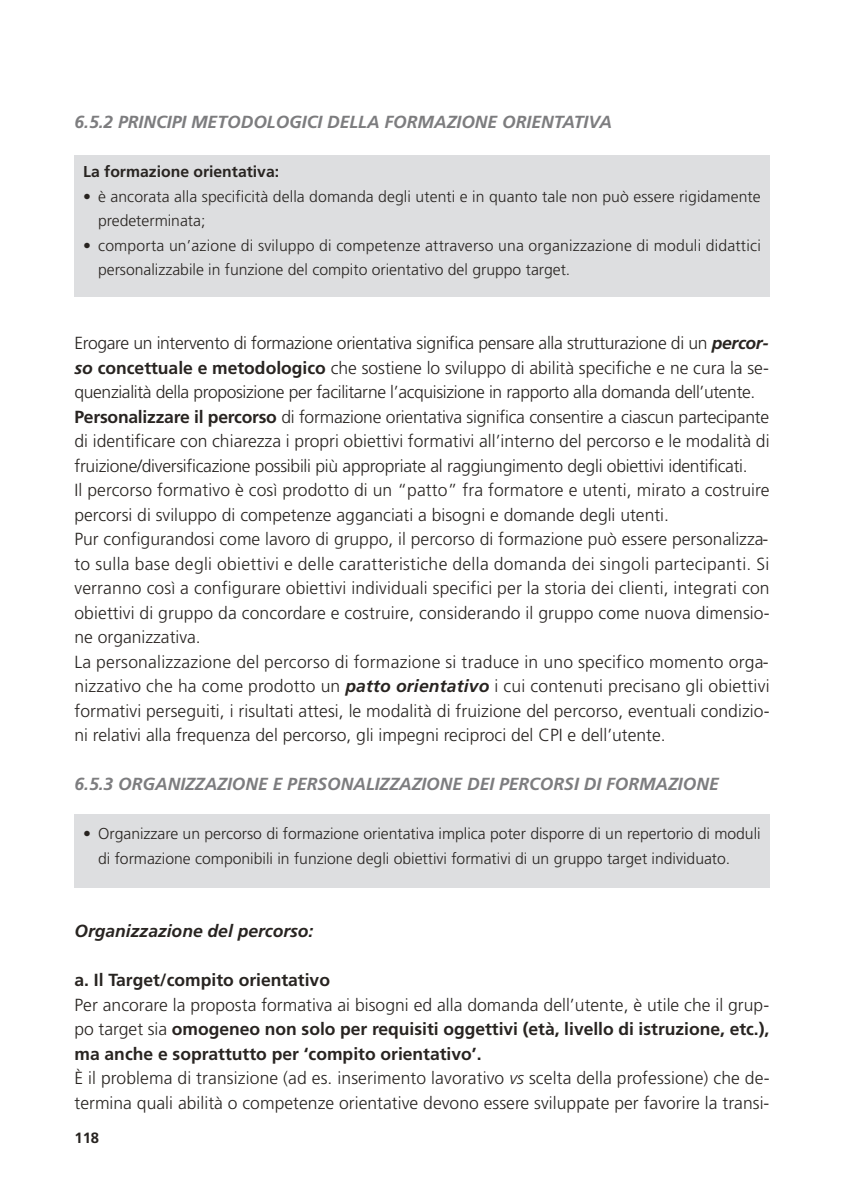
<style>
.page{position:relative;width:844px;height:1191px;background:#fff}
.page>*{position:absolute;margin:0;border:0;box-sizing:border-box;transform-origin:0 0}
.t1{font:300 17.5px/24.5px "Frutiger";color:#282421}
.t2{font:italic 700 17.5px "Frutiger";color:#7d7d7f}
.t3{font:italic 700 17.5px "Frutiger";color:#282421}
.t4{font:300 15.75px/24.5px "Frutiger";color:#282421}
.t5{font:700 15.75px "Frutiger";color:#282421}
.t6{font:700 14.88px "Frutiger";color:#282421}
.s1{font-weight:700;font-style:italic}
.s2{font-weight:700}
.s3{font-style:italic}
</style>
<div class="page">
<div style="left:74px;top:814px;width:695px;height:74px;background:#dddee0"></div>
<div style="left:74px;top:155px;width:695px;height:142px;background:#dddee0"></div>
<p class="t2" style="left:74px;top:115px;width:539px">6.5.2 PRINCIPI METODOLOGICI DELLA FORMAZIONE ORIENTATIVA</p>
<p class="t5" style="left:83px;top:166px;width:197px">La formazione orientativa:</p>
<p class="t4" style="left:98px;top:185px;width:664px;text-indent:-15px">• è ancorata alla specificità della domanda degli utenti e in quanto tale non può essere rigidamente predeterminata;</p>
<p class="t4" style="left:98px;top:234px;width:664px;text-indent:-15px">• comporta un’azione di sviluppo di competenze attraverso una organizzazione di moduli didattici personalizzabile in funzione del compito orientativo del gruppo target.</p>
<p class="t1" style="left:74px;top:332px;width:696px">Erogare un intervento di formazione orientativa significa pensare alla strutturazione di un <span class="s1">percor&shy;so</span> <span class="s2">concettuale e metodologico</span> che sostiene lo sviluppo di abilità specifiche e ne cura la se&shy;quenzialità della proposizione per facilitarne l’acquisizione in rapporto alla domanda dell’utente.<br><span class="s2">Personalizzare il percorso</span> di formazione orientativa significa consentire a ciascun partecipante di identificare con chiarezza i propri obiettivi formativi all’interno del percorso e le modalità di fruizione/diversificazione possibili più appropriate al raggiungimento degli obiettivi identificati.<br>Il percorso formativo è così prodotto di un “patto” fra formatore e utenti, mirato a costruire percorsi di sviluppo di competenze agganciati a bisogni e domande degli utenti.<br>Pur configurandosi come lavoro di gruppo, il percorso di formazione può essere personalizza&shy;to sulla base degli obiettivi e delle caratteristiche della domanda dei singoli partecipanti. Si verranno così a configurare obiettivi individuali specifici per la storia dei clienti, integrati con obiettivi di gruppo da concordare e costruire, considerando il gruppo come nuova dimensio&shy;ne organizzativa.<br>La personalizzazione del percorso di formazione si traduce in uno specifico momento orga&shy;nizzativo che ha come prodotto un <span class="s1">patto orientativo</span> i cui contenuti precisano gli obiettivi formativi perseguiti, i risultati attesi, le modalità di fruizione del percorso, eventuali condizio&shy;ni relativi alla frequenza del percorso, gli impegni reciproci del CPI e dell’utente.</p>
<p class="t2" style="left:74px;top:777px;width:645px">6.5.3 ORGANIZZAZIONE E PERSONALIZZAZIONE DEI PERCORSI DI FORMAZIONE</p>
<p class="t4" style="left:98px;top:822px;width:664px;text-indent:-15px">• Organizzare un percorso di formazione orientativa implica poter disporre di un repertorio di moduli di formazione componibili in funzione degli obiettivi formativi di un gruppo target individuato.</p>
<p class="t3" style="left:74px;top:924px;width:240px">Organizzazione del percorso:</p>
<p class="t1" style="left:74px;top:969px;width:696px"><span class="s2">a. Il Target/compito orientativo<br></span>Per ancorare la proposta formativa ai bisogni ed alla domanda dell’utente, è utile che il grup&shy;po target sia <span class="s2">omogeneo non solo per requisiti oggettivi (età, livello di istruzione, etc.), ma anche e soprattutto per ‘compito orientativo’.<br></span>È il problema di transizione (ad es. inserimento lavorativo <span class="s3">vs</span> scelta della professione) che de&shy;termina quali abilità o competenze orientative devono essere sviluppate per favorire la transi-</p>
<p class="t6" style="left:74px;top:1131px;width:26px">118</p>
</div>
